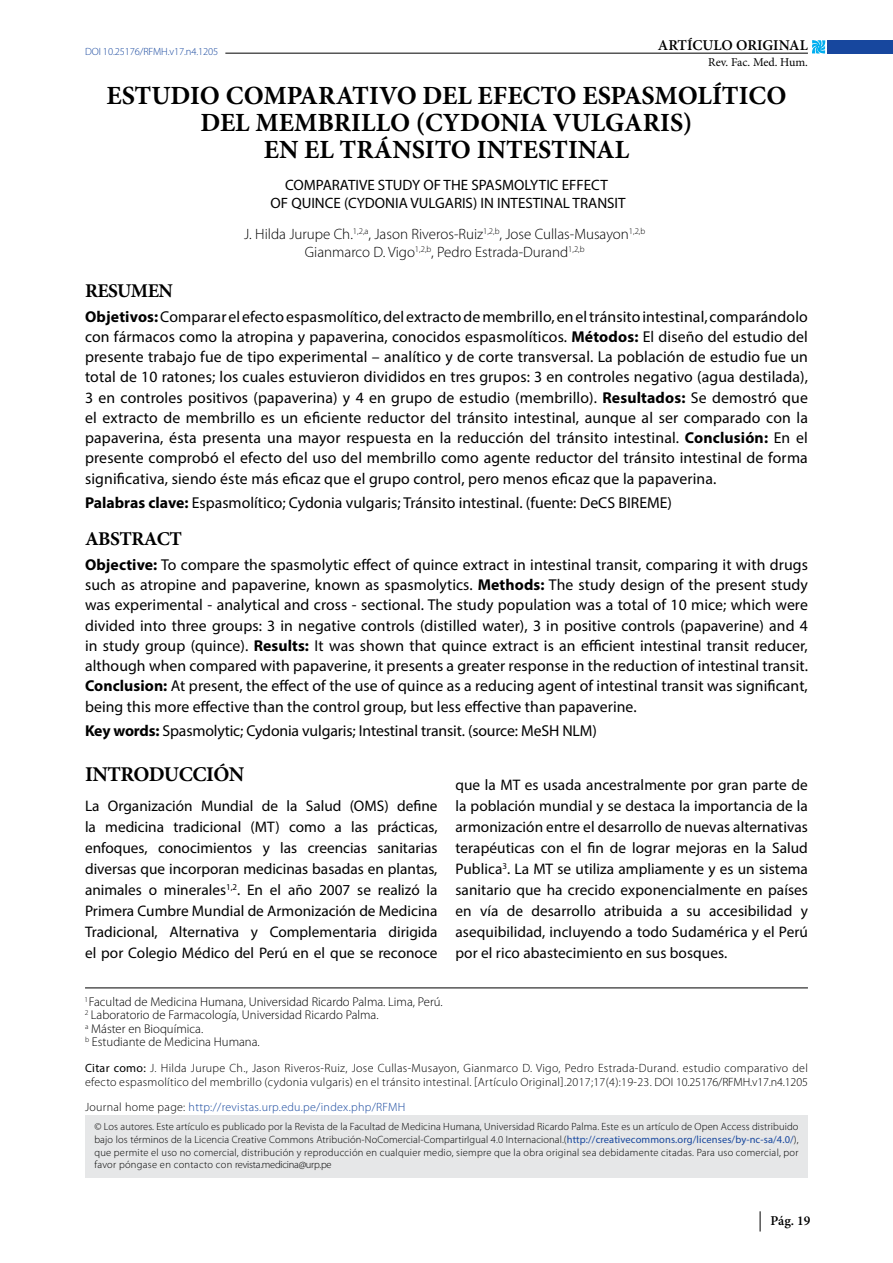
<style>
.page{position:relative;width:893px;height:1263px;background:#fff}
.page>*{position:absolute;margin:0;border:0;box-sizing:border-box;transform-origin:0 0}
.t1{font:700 26.25px/27px "Minion Pro";color:#000;text-align:center}
.t2{font:700 21px "Minion Pro";letter-spacing:-.025em;color:#000}
.t3{font:700 19.5px "Minion Pro";letter-spacing:-.025em;color:#000}
.t4{font:15.75px/20.2px "Myriad Pro";color:#000;text-align:justify}
.t5{font:15.3px/21px "Myriad Pro";color:#000;text-align:justify}
.t6{font:300 15px/18px "Myriad Pro";color:#000;text-align:center}
.t7{font:15px/18px "Myriad Pro";color:#000;text-align:center}
.t8{font:600 15px "Minion Pro";color:#000}
.t9{font:600 13.5px "Minion Pro";color:#000}
.t10{font:300 12.75px/13.5px "Myriad Pro";color:#000}
.t11{font:300 12px/14.4px "Myriad Pro";letter-spacing:.025em;color:#000}
.t12{font:300 12px "Myriad Pro";letter-spacing:.025em;color:#17479e}
.t13{font:12px "Minion Pro";color:#000}
.t14{font:300 10.5px/12.6px "Myriad Pro";letter-spacing:.025em;color:#000;text-align:justify}
.t15{font:300 10.5px "Myriad Pro";letter-spacing:-.01em;color:#17479e}
.s1{font-weight:700}
.s2{font-weight:400}
.s3{color:#000}
.s4{font-weight:400;color:#17479e}
</style>
<div class="page">
<svg style="left:760px;top:1211px;width:1px;height:20px"></svg>
<hr style="left:85px;top:987px;width:723px;height:1px;background:#000">
<hr style="left:225px;top:53px;width:583px;height:1px;background:#000">
<div style="left:828px;top:40px;width:65px;height:14px;background:#17479e"></div>
<svg style="left:812px;top:40px;width:14px;height:14px"></svg>
<div style="left:85px;top:1116px;width:723px;height:62px;background:#e6e7e8"></div>
<p class="t15" style="left:85px;top:45px;width:135px">DOI 10.25176/RFMH.v17.n4.1205</p>
<p class="t8" style="left:658px;top:35px;width:152px">ARTÍCULO ORIGINAL</p>
<p class="t13" style="left:708px;top:54px;width:101px">Rev. Fac. Med. Hum.</p>
<h1 class="t1" style="left:106px;top:82px;width:682px">ESTUDIO COMPARATIVO DEL EFECTO ESPASMOLÍTICO<br>DEL MEMBRILLO (CYDONIA VULGARIS)<br>EN EL TRÁNSITO INTESTINAL</h1>
<p class="t7" style="left:271px;top:176px;width:357px">COMPARATIVE STUDY OF THE SPASMOLYTIC EFFECT<br>OF QUINCE (CYDONIA VULGARIS) IN INTESTINAL TRANSIT</p>
<p class="t6" style="left:244px;top:225px;width:402px">J. Hilda Jurupe Ch.<sup>1,2,a</sup>, Jason Riveros-Ruiz<sup>1,2,b</sup>, Jose Cullas-Musayon<sup>1,2,b<br></sup>Gianmarco D. Vigo<sup>1,2,b</sup>, Pedro Estrada-Durand<sup>1,2,b</sup></p>
<p class="t3" style="left:85px;top:277px;width:89px">RESUMEN</p>
<p class="t4" style="left:85px;top:306px;width:724px"><span class="s1">Objetivos:</span> Comparar el efecto espasmolítico, del extracto de membrillo, en el tránsito intestinal, comparándolo con fármacos como la atropina y papaverina, conocidos espasmolíticos. <span class="s1">Métodos:</span> El diseño del estudio del presente trabajo fue de tipo experimental – analítico y de corte transversal. La población de estudio fue un total de 10 ratones; los cuales estuvieron divididos en tres grupos: 3 en controles negativo (agua destilada), 3 en controles positivos (papaverina) y 4 en grupo de estudio (membrillo). <span class="s1">Resultados:</span> Se demostró que el extracto de membrillo es un eficiente reductor del tránsito intestinal, aunque al ser comparado con la papaverina, ésta presenta una mayor respuesta en la reducción del tránsito intestinal. <span class="s1">Conclusión:</span> En el presente comprobó el efecto del uso del membrillo como agente reductor del tránsito intestinal de forma significativa, siendo éste más eficaz que el grupo control, pero menos eficaz que la papaverina.</p>
<p class="t4" style="left:85px;top:492px;width:588px"><span class="s1">Palabras clave:</span> Espasmolítico; Cydonia vulgaris; Tránsito intestinal. (fuente: DeCS BIREME)</p>
<p class="t3" style="left:85px;top:525px;width:98px">ABSTRACT</p>
<p class="t4" style="left:85px;top:554px;width:724px"><span class="s1">Objective:</span> To compare the spasmolytic effect of quince extract in intestinal transit, comparing it with drugs such as atropine and papaverine, known as spasmolytics. <span class="s1">Methods:</span> The study design of the present study was experimental - analytical and cross - sectional. The study population was a total of 10 mice; which were divided into three groups: 3 in negative controls (distilled water), 3 in positive controls (papaverine) and 4 in study group (quince). <span class="s1">Results:</span> It was shown that quince extract is an efficient intestinal transit reducer, although when compared with papaverine, it presents a greater response in the reduction of intestinal transit.<br><span class="s1">Conclusion:</span> At present, the effect of the use of quince as a reducing agent of intestinal transit was significant, being this more effective than the control group, but less effective than papaverine.</p>
<p class="t4" style="left:85px;top:720px;width:513px"><span class="s1">Key words:</span> Spasmolytic; Cydonia vulgaris; Intestinal transit. (source: MeSH NLM)</p>
<h2 class="t2" style="left:85px;top:760px;width:161px">INTRODUCCIÓN</h2>
<p class="t5" style="left:85px;top:795px;width:354px">La Organización Mundial de la Salud (OMS) define la medicina tradicional (MT) como a las prácticas, enfoques, conocimientos y las creencias sanitarias diversas que incorporan medicinas basadas en plantas, animales o minerales<sup>1,2</sup>. En el año 2007 se realizó la Primera Cumbre Mundial de Armonización de Medicina Tradicional, Alternativa y Complementaria dirigida el por Colegio Médico del Perú en el que se reconoce</p>
<p class="t5" style="left:455px;top:774px;width:354px">que la MT es usada ancestralmente por gran parte de la población mundial y se destaca la importancia de la armonización entre el desarrollo de nuevas alternativas terapéuticas con el fin de lograr mejoras en la Salud Publica<sup>3</sup>. La MT se utiliza ampliamente y es un sistema sanitario que ha crecido exponencialmente en países en vía de desarrollo atribuida a su accesibilidad y asequibilidad, incluyendo a todo Sudamérica y el Perú por el rico abastecimiento en sus bosques.</p>
<p class="t10" style="left:85px;top:995px;width:359px"><sup>1</sup> Facultad de Medicina Humana, Universidad Ricardo Palma. Lima, Perú.<br><sup>2</sup> Laboratorio de Farmacología, Universidad Ricardo Palma.<br><sup>a</sup> Máster en Bioquímica.<br><sup>b</sup> Estudiante de Medicina Humana.</p>
<p class="t11" style="left:85px;top:1060px;width:724px"><span class="s2">Citar como:</span> J. Hilda Jurupe Ch., Jason Riveros-Ruiz, Jose Cullas-Musayon, Gianmarco D. Vigo, Pedro Estrada-Durand. estudio comparativo del efecto espasmolítico del membrillo (cydonia vulgaris) en el tránsito intestinal. [Artículo Original].2017;17(4):19-23. DOI 10.25176/RFMH.v17.n4.1205</p>
<p class="t12" style="left:85px;top:1099px;width:322px"><span class="s3">Journal home page:</span> http://revistas.urp.edu.pe/index.php/RFMH</p>
<p class="t14" style="left:94px;top:1120px;width:706px">© Los autores. Este artículo es publicado por la Revista de la Facultad de Medicina Humana, Universidad Ricardo Palma. Este es un artículo de Open Access distribuido bajo los términos de la Licencia Creative Commons Atribución-NoComercial-CompartirIgual 4.0 Internacional.(<span class="s4">http://creativecommons.org/licenses/by-nc-sa/4.0/</span>), que permite el uso no comercial, distribución y reproducción en cualquier medio, siempre que la obra original sea debidamente citadas. Para uso comercial, por favor póngase en contacto con revista.medicina@urp.pe</p>
<p class="t9" style="left:771px;top:1211px;width:41px">Pág. 19</p>
</div>
